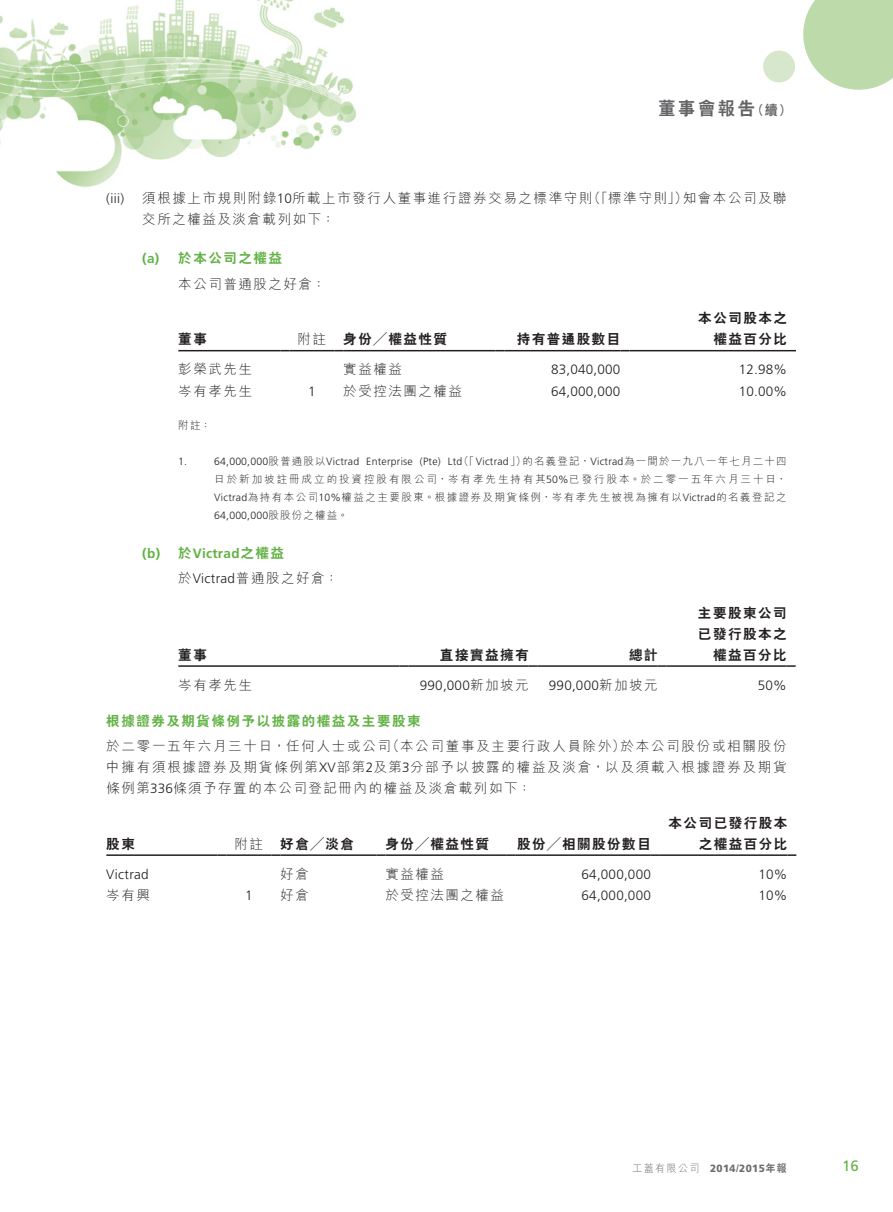
<style>
.page{position:relative;width:893px;height:1212px;background:#fff}
.page>*{position:absolute;margin:0;border:0;box-sizing:border-box;transform-origin:0 0}
.t1{font:800 18px "C Hei 2 HK";letter-spacing:.165em;color:#636366;scale:.95 1}
.t2{font:15px "Frutiger LT Std";color:#62b245}
._11_P0{font:300 13.5px/21px "M Hei HK";letter-spacing:.13em;color:#231f20}
._31_table_tab_6pt{font:300 13.5px "Frutiger LT Std";letter-spacing:.015em;color:#231f20}
._31_table_tab_6pt-2{font:800 13.5px/21px "C Hei 2 HK";letter-spacing:.115em;color:#231f20;text-align:right}
._07_IN0{font:300 13.5px "M Hei HK";letter-spacing:.12em;color:#231f20}
._31_table_tab_6pt-3{font:300 13.5px "M Hei HK";letter-spacing:.115em;color:#231f20}
._04___H2{font:800 13.5px "C Hei 2 HK";letter-spacing:.115em;color:#62b245}
._13_____P4{font:300 13.5px "M Hei HK";letter-spacing:.115em;color:#231f20}
._04___H2-2{font:700 13.5px "Frutiger LT Std";letter-spacing:.025em;color:#62b245}
._15_Table_Stub{font:300 13.5px "M Hei HK";letter-spacing:.115em;color:#231f20}
._15_Table_Stub-2{font:800 13.5px "C Hei 2 HK";letter-spacing:.115em;color:#231f20}
._07_IN0-2{font:300 13.5px "Frutiger LT Std";color:#231f20}
.t3{font:800 13.5px "C Hei 2 HK";color:#636366;scale:.95 1}
._23_______IN4__Note{font:300 10.5px/18px "M Hei HK";letter-spacing:.14em;color:#231f20;text-align:justify}
._23_______IN4__Note-2{font:300 10.5px "Frutiger LT Std";letter-spacing:.025em;color:#231f20}
._23_______IN4__Note-3{font:300 10.5px "M Hei HK";letter-spacing:.115em;color:#231f20}
.t4{font:900 10.5px "Frutiger LT Std";letter-spacing:.04em;color:#6c6d70;scale:.95 1}
.t5{font:300 10.5px "M Hei HK";letter-spacing:.14em;color:#6c6d70;scale:.95 1}
._27_____P4__Note{font:300 10.5px "M Hei HK";color:#231f20}
.s1{font-family:"Frutiger LT Std"}
.s2{font-family:"M Hei HK"}
.s3{font-family:"C Hei 2 HK";font-weight:800}
</style>
<div class="page">
<img style="left:0;top:0;width:792px;height:352px">
<svg style="left:803px;top:0;width:90px;height:90px;background:#c5deb5"></svg>
<div style="left:763px;top:51px;width:32px;height:31px;background:#d7e7cc;border-radius:50%"></div>
<hr style="left:178px;top:350px;width:102px;height:1px;background:#231f20">
<hr style="left:289px;top:350px;width:45px;height:1px;background:#231f20">
<hr style="left:343px;top:350px;width:153px;height:1px;background:#231f20">
<hr style="left:505px;top:350px;width:115px;height:1px;background:#231f20">
<hr style="left:629px;top:350px;width:158px;height:1px;background:#231f20">
<hr style="left:178px;top:665px;width:222px;height:2px;background:#231f20">
<svg style="left:400px;top:665px;width:9px;height:2px"></svg>
<hr style="left:409px;top:665px;width:120px;height:2px;background:#231f20">
<svg style="left:529px;top:665px;width:9px;height:2px"></svg>
<hr style="left:538px;top:665px;width:120px;height:2px;background:#231f20">
<svg style="left:658px;top:665px;width:9px;height:2px"></svg>
<hr style="left:667px;top:665px;width:120px;height:2px;background:#231f20">
<svg style="left:787px;top:665px;width:9px;height:2px"></svg>
<hr style="left:106px;top:854px;width:111px;height:2px;background:#231f20">
<svg style="left:217px;top:854px;width:9px;height:2px"></svg>
<hr style="left:226px;top:854px;width:45px;height:2px;background:#231f20">
<svg style="left:271px;top:854px;width:9px;height:2px"></svg>
<hr style="left:280px;top:854px;width:96px;height:2px;background:#231f20">
<svg style="left:376px;top:854px;width:9px;height:2px"></svg>
<hr style="left:385px;top:854px;width:122px;height:2px;background:#231f20">
<svg style="left:507px;top:854px;width:9px;height:2px"></svg>
<hr style="left:516px;top:854px;width:135px;height:2px;background:#231f20">
<svg style="left:651px;top:854px;width:9px;height:2px"></svg>
<hr style="left:660px;top:854px;width:127px;height:2px;background:#231f20">
<svg style="left:787px;top:854px;width:9px;height:2px"></svg>
<h1 class="t1" style="left:658px;top:96px;width:103px">董事會報告</h1>
<p class="t3" style="left:751px;top:101px;width:44px">（續(</p>
<p class="_07_IN0-2" style="left:106px;top:191px;width:19px">(iii)</p>
<p class="_07_IN0" style="left:587px;top:189px;width:102px">（「標準守則」）</p>
<p class="_07_IN0" style="left:142px;top:189px;width:452px">須根據上市規則附錄<span class="s1">10</span>所載上市發行人董事進行證券交易之標準守則</p>
<p class="_07_IN0" style="left:683px;top:189px;width:106px">知會本公司及聯</p>
<p class="_07_IN0" style="left:142px;top:210px;width:194px">交所之權益及淡倉載列如下：</p>
<p class="_04___H2" style="left:178px;top:249px;width:105px">於本公司之權益</p>
<p class="_04___H2-2" style="left:142px;top:251px;width:19px">(a)</p>
<p class="_13_____P4" style="left:178px;top:274px;width:149px">本公司普通股之好倉：</p>
<p class="_31_table_tab_6pt-2" style="left:178px;top:329px;width:30px">董事</p>
<p class="_31_table_tab_6pt-3" style="left:178px;top:360px;width:75px">彭榮武先生</p>
<p class="_31_table_tab_6pt-3" style="left:298px;top:330px;width:30px">附註</p>
<p class="_15_Table_Stub-2" style="left:343px;top:330px;width:105px">身份╱權益性質</p>
<p class="_15_Table_Stub" style="left:343px;top:360px;width:60px">實益權益</p>
<p class="_31_table_tab_6pt-2" style="left:517px;top:329px;width:105px">持有普通股數目</p>
<p class="_31_table_tab_6pt" style="left:551px;top:362px;width:71px">83,040,000</p>
<p class="_31_table_tab_6pt-2" style="left:698px;top:308px;width:90px">本公司股本之權益百分比</p>
<p class="_31_table_tab_6pt" style="left:739px;top:362px;width:50px">12.98%</p>
<p class="_31_table_tab_6pt-3" style="left:178px;top:381px;width:75px">岑有孝先生</p>
<p class="_27_____P4__Note" style="left:178px;top:418px;width:34px">附註：</p>
<p class="_31_table_tab_6pt" style="left:308px;top:383px;width:9px">1</p>
<p class="_15_Table_Stub" style="left:343px;top:381px;width:120px">於受控法團之權益</p>
<p class="_31_table_tab_6pt" style="left:551px;top:383px;width:71px">64,000,000</p>
<p class="_31_table_tab_6pt" style="left:739px;top:383px;width:50px">10.00%</p>
<p class="_04___H2-2" style="left:142px;top:545px;width:19px">(b)</p>
<p class="_23_______IN4__Note-2" style="left:178px;top:455px;width:10px">1.</p>
<p class="_23_______IN4__Note-2" style="left:214px;top:455px;width:146px">64,000,000<span class="s2">股普通股以</span>Victrad</p>
<p class="_23_______IN4__Note-2" style="left:420px;top:455px;width:22px">(Pte)</p>
<p class="_23_______IN4__Note-2" style="left:366px;top:455px;width:48px">Enterprise</p>
<p class="_23_______IN4__Note-2" style="left:458px;top:455px;width:69px"><span class="s2">（「</span>Victrad<span class="s2">」）</span></p>
<p class="_23_______IN4__Note-3" style="left:522px;top:454px;width:266px">的名義登記，<span class="s1">Victrad</span>為一間於一九八一年七月二十四</p>
<p class="_23_______IN4__Note-2" style="left:448px;top:455px;width:16px">Ltd</p>
<p class="_23_______IN4__Note" style="left:214px;top:470px;width:574px">日於新加坡註冊成立的投資控股有限公司，岑有孝先生持有其<span class="s1">50%</span>已發行股本。於二零一五年六月三十日，<span class="s1">Victrad</span>為持有本公司<span class="s1">10%</span>權益之主要股東。根據證券及期貨條例，岑有孝先生被視為擁有以<span class="s1">Victrad</span>的名義登記之<span class="s1">64,000,000</span>股股份之權益。</p>
<p class="_04___H2-2" style="left:178px;top:545px;width:107px"><span class="s3">於</span>Victrad<span class="s3">之權益</span></p>
<p class="_13_____P4" style="left:178px;top:569px;width:162px">於<span class="s1">Victrad</span>普通股之好倉：</p>
<p class="_31_table_tab_6pt-2" style="left:178px;top:644px;width:30px">董事</p>
<p class="_31_table_tab_6pt-2" style="left:440px;top:644px;width:90px">直接實益擁有</p>
<p class="_31_table_tab_6pt-2" style="left:629px;top:644px;width:30px">總計</p>
<p class="_31_table_tab_6pt" style="left:420px;top:677px;width:110px">990,000<span class="s2">新加坡元</span></p>
<p class="_31_table_tab_6pt-3" style="left:178px;top:675px;width:75px">岑有孝先生</p>
<p class="_04___H2" style="left:106px;top:712px;width:316px">根據證券及期貨條例予以披露的權益及主要股東</p>
<p class="_31_table_tab_6pt" style="left:549px;top:677px;width:110px">990,000<span class="s2">新加坡元</span></p>
<p class="_31_table_tab_6pt-2" style="left:698px;top:602px;width:90px">主要股東公司已發行股本之權益百分比</p>
<p class="_31_table_tab_6pt" style="left:758px;top:677px;width:30px">50%</p>
<p class="_11_P0" style="left:386px;top:735px;width:241px">（本公司董事及主要行政人員除外）</p>
<p class="_11_P0" style="left:106px;top:735px;width:682px">於二零一五年六月三十日，任何人士或公司<br>中擁有須根據證券及期貨條例第<span class="s1">XV</span>部第<span class="s1">2</span>及第<span class="s1">3</span>分部予以披露的權益及淡倉，以及須載入根據證券及期貨條例第<span class="s1">336</span>條須予存置的本公司登記冊內的權益及淡倉載列如下：</p>
<p class="_11_P0" style="left:621px;top:735px;width:167px">於本公司股份或相關股份</p>
<p class="_31_table_tab_6pt-2" style="left:106px;top:833px;width:30px">股東</p>
<p class="_31_table_tab_6pt" style="left:106px;top:866px;width:44px">Victrad</p>
<p class="_31_table_tab_6pt-3" style="left:235px;top:834px;width:30px">附註</p>
<p class="_31_table_tab_6pt-2" style="left:280px;top:833px;width:75px">好倉╱淡倉</p>
<p class="_31_table_tab_6pt-3" style="left:280px;top:864px;width:30px">好倉</p>
<p class="_31_table_tab_6pt-2" style="left:385px;top:833px;width:105px">身份╱權益性質</p>
<p class="_31_table_tab_6pt-3" style="left:385px;top:864px;width:60px">實益權益</p>
<p class="_31_table_tab_6pt-2" style="left:517px;top:833px;width:135px">股份╱相關股份數目</p>
<p class="_31_table_tab_6pt" style="left:582px;top:866px;width:71px">64,000,000</p>
<p class="_31_table_tab_6pt-2" style="left:669px;top:812px;width:120px">本公司已發行股本之權益百分比</p>
<p class="_31_table_tab_6pt" style="left:758px;top:866px;width:30px">10%</p>
<p class="_31_table_tab_6pt-3" style="left:106px;top:885px;width:45px">岑有興</p>
<p class="_31_table_tab_6pt" style="left:245px;top:888px;width:9px">1</p>
<p class="_31_table_tab_6pt-3" style="left:280px;top:885px;width:30px">好倉</p>
<p class="_31_table_tab_6pt-3" style="left:385px;top:885px;width:120px">於受控法團之權益</p>
<p class="_31_table_tab_6pt" style="left:582px;top:888px;width:71px">64,000,000</p>
<p class="_31_table_tab_6pt" style="left:758px;top:888px;width:30px">10%</p>
<p class="t5" style="left:633px;top:1161px;width:72px">工蓋有限公司</p>
<p class="t4" style="left:710px;top:1162px;width:82px">2014<span class="s3">/</span>2015<span class="s3">年報</span></p>
<h2 class="t2" style="left:842px;top:1157px;width:18px">16</h2>
</div>
